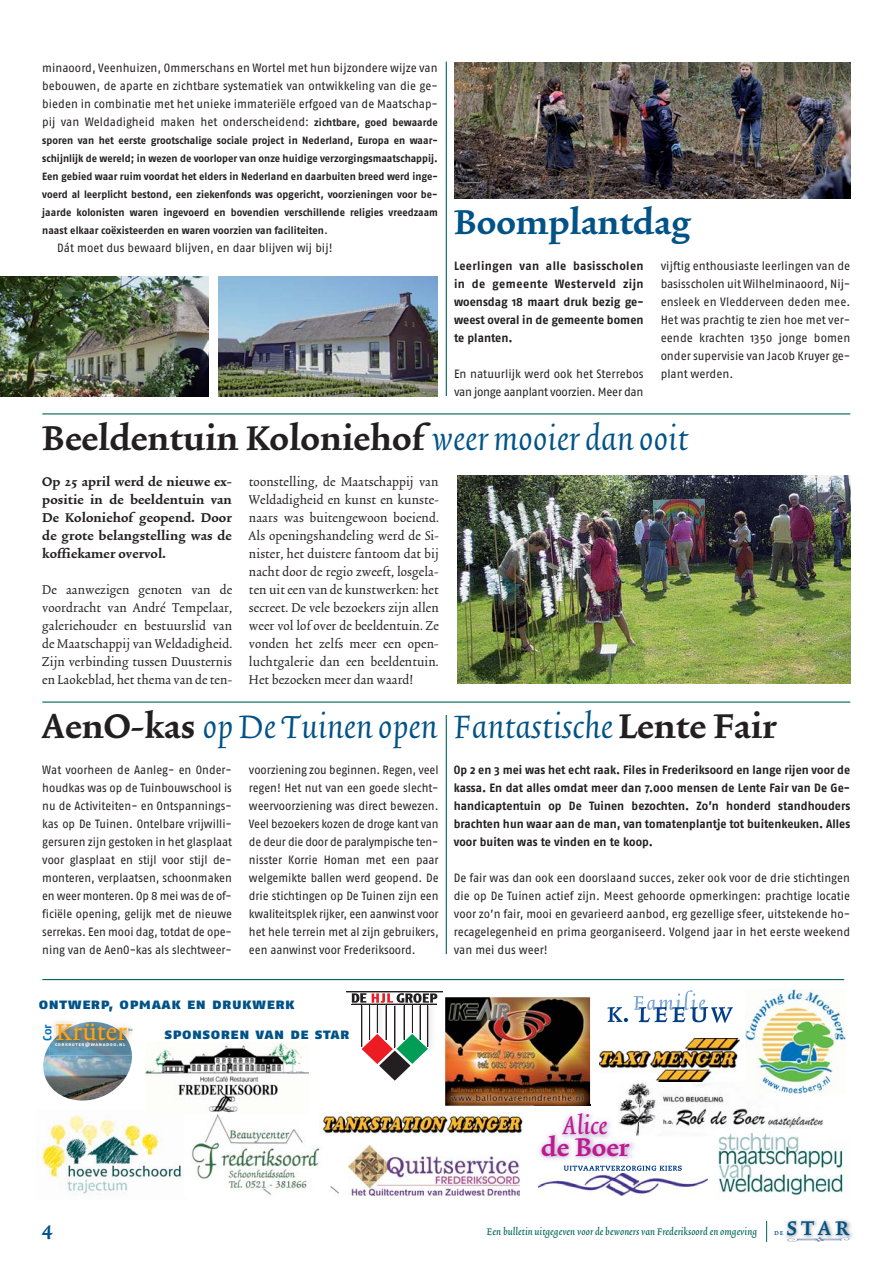
<style>
.page{position:relative;width:893px;height:1263px;background:#fff}
.page>*{position:absolute;margin:0;border:0;box-sizing:border-box;transform-origin:0 0}
.t1{font:italic 40.5px "Trinite No 2";letter-spacing:.005em;color:#005287}
.t2{font:40.5px "Trinite No 2 Bol Tab";letter-spacing:.005em;color:#231f20}
.t3{font:40.5px "Trinite No 2 Bol Tab";letter-spacing:.005em;color:#005287}
.t4{font:30.45px "Trinite No 2 Med Con Exp";color:#005287}
.t5{font:700 30.15px "Trinite No 2";color:#bd1a8d}
.t6{font:30.15px "Trinite No 2 Med Ita";color:#bd1a8d}
.t7{font:500 24px "Lexicon No 1 Roman A";letter-spacing:.01em;color:#faa61a}
.t8{font:700 24px "Trinite No 2";color:#005287}
.t9{font:15px/18px "Trinite No 2 Rom Con";letter-spacing:.01em;color:#231f20;text-align:justify}
.t10{font:700 15px/18px "Trinite No 2";letter-spacing:.01em;color:#231f20;text-align:justify}
.t11{font:15px "Fago No Black Caps";letter-spacing:.03em;color:#005287}
.t12{font:12px/18px "Fago No";color:#231f20;text-align:justify;scale:.94 1}
.t13{font:12px/18px "Fago No";color:#231f20;text-align:justify;scale:.95 1}
.t14{font:700 12px/18px "Fago No";color:#231f20;text-align:justify;scale:.95 1}
.t15{font:12px/18px "Fago No";color:#231f20;text-align:justify;scale:.96 1}
.t16{font:700 12px/18px "Fago No";color:#231f20;text-align:justify;scale:.96 1}
.t17{font:12px/18px "Fago No";letter-spacing:-.02em;color:#231f20;scale:.96 1}
.t18{font:12px "Trinite No 2 Med Ita";letter-spacing:.005em;color:#006659}
.t19{font:700 11.7px "Fago No";color:#0071bc}
.t20{font:700 10.5px/18px "Fago No";letter-spacing:.005em;color:#231f20;text-align:justify;scale:.95 1}
.t21{font:8.7px "Trinite No 2 Med Con Exp";color:#005287}
.t22{font:4.95px "Fago No Bold Caps";letter-spacing:.11em;color:#fff}
.t23{font:4.05px "Fago No Regular Tf";color:#0071bc}
.s1{font-weight:700;font-size:10.5px}
.s2{font-weight:400;font-size:12px}
.s3{font-family:"Trinite No 2";font-style:italic;color:#005287}
.s4{font-family:"Trinite No 2 Bol Tab";font-style:normal;color:#231f20}
</style>
<div class="page">
<img style="left:39px;top:1115px;width:144px;height:79px">
<img style="left:599px;top:1038px;width:140px;height:43px">
<img style="left:192px;top:1112px;width:147px;height:83px">
<img style="left:619px;top:1083px;width:204px;height:53px">
<img style="left:43px;top:1046px;width:89px;height:55px">
<img style="left:49px;top:1022px;width:83px;height:33px">
<img style="left:146px;top:1043px;width:163px;height:70px">
<img style="left:713px;top:1130px;width:133px;height:66px">
<img style="left:746px;top:989px;width:99px;height:105px">
<img style="left:348px;top:1145px;width:172px;height:51px">
<svg style="left:607px;top:990px;width:126px;height:33px"></svg>
<img style="left:445px;top:997px;width:145px;height:109px">
<img style="left:319px;top:1113px;width:204px;height:24px">
<hr style="left:346px;top:992px;width:97px;height:1px;background:#231f20">
<svg style="left:352px;top:993px;width:85px;height:88px"></svg>
<img style="left:539px;top:1104px;width:96px;height:63px">
<img style="left:619px;top:1104px;width:19px;height:32px">
<img style="left:535px;top:1104px;width:55px;height:2px">
<img style="left:539px;top:1173px;width:168px;height:23px">
<svg style="left:564px;top:1166px;width:118px;height:5px"></svg>
<img style="left:0;top:277px;width:208px;height:119px">
<img style="left:219px;top:277px;width:218px;height:119px">
<img style="left:454px;top:63px;width:396px;height:135px">
<img style="left:786px;top:1219px;width:67px;height:21px">
<svg style="left:782px;top:1231px;width:67px;height:11px"></svg>
<svg style="left:766px;top:1221px;width:1px;height:21px"></svg>
<hr style="left:42px;top:979px;width:802px;height:1px;background:#006659">
<hr style="left:446px;top:62px;width:1px;height:334px;background:#006659">
<hr style="left:446px;top:715px;width:1px;height:239px;background:#006659">
<hr style="left:42px;top:413px;width:808px;height:1px;background:#006659">
<hr style="left:42px;top:702px;width:808px;height:1px;background:#006659">
<img style="left:457px;top:476px;width:393px;height:208px">
<p class="t13" style="left:42px;top:60px;width:418px">minaoord, Veenhuizen, Ommerschans en Wortel met hun bijzondere wijze van bebouwen, de aparte en zichtbare systematiek van ontwikkeling van die ge&shy;bieden in combinatie met het unieke immateriële erfgoed van de Maatschap&shy;pij van Weldadigheid maken het onderscheidend: <span class="s1">zichtbare, goed bewaarde</span></p>
<p class="t20" style="left:42px;top:132px;width:418px">sporen van het eerste grootschalige sociale project in Nederland, Europa en waar&shy;schijnlijk de wereld; in wezen de voorloper van onze huidige verzorgingsmaatschappij.<br>Een gebied waar ruim voordat het elders in Nederland en daarbuiten breed werd inge&shy;voerd al leerplicht bestond, een ziekenfonds was opgericht, voorzieningen voor be&shy;jaarde kolonisten waren ingevoerd en bovendien verschillende religies vreedzaam naast elkaar coëxisteerden en waren voorzien van faciliteiten<span class="s2">.</span></p>
<p class="t13" style="left:57px;top:240px;width:291px">Dát moet dus bewaard blijven, en daar blijven wij bij!</p>
<h1 class="t3" style="left:454px;top:206px;width:238px">Boomplantdag</h1>
<p class="t16" style="left:454px;top:258px;width:199px">Leerlingen van alle basisscholen in de gemeente Westerveld zijn woensdag 18 maart druk bezig ge&shy;weest overal in de gemeente bomen te planten.</p>
<p class="t17" style="left:454px;top:366px;width:199px">En natuurlijk werd ook het Sterrebos van jonge aanplant voorzien. Meer dan</p>
<p class="t15" style="left:661px;top:258px;width:199px">vijftig enthousiaste leerlingen van de basisscholen uit Wilhelminaoord, Nij&shy;ensleek en Vledderveen deden mee.<br>Het was prachtig te zien hoe met ver&shy;eende krachten 1350 jonge bomen onder supervisie van Jacob Kruyer ge&shy;plant werden.</p>
<h1 class="t2" style="left:42px;top:422px;width:647px">Beeldentuin Koloniehof <span class="s3">weer mooier dan ooit</span></h1>
<p class="t10" style="left:42px;top:474px;width:191px">Op 25 april werd de nieuwe ex&shy;positie in de beeldentuin van De Koloniehof geopend. Door de grote belangstelling was de koffiekamer overvol.</p>
<p class="t9" style="left:42px;top:582px;width:191px">De aanwezigen genoten van de voordracht van André Tempelaar, galeriehouder en bestuurslid van de Maatschappij van Weldadigheid.<br>Zijn verbinding tussen Duusternis en Laokeblad, het thema van de ten-</p>
<p class="t9" style="left:249px;top:474px;width:191px">toonstelling, de Maatschappij van Weldadigheid en kunst en kunste&shy;naars was buitengewoon boeiend.<br>Als openingshandeling werd de Si&shy;nister, het duistere fantoom dat bij nacht door de regio zweeft, losgela&shy;ten uit een van de kunstwerken: het secreet. De vele bezoekers zijn allen weer vol lof over de beeldentuin. Ze vonden het zelfs meer een open&shy;luchtgalerie dan een beeldentuin.<br>Het bezoeken meer dan waard!</p>
<h1 class="t1" style="left:42px;top:710px;width:736px"><span class="s4">AenO-kas</span> op De Tuinen open Fantastische <span class="s4">Lente Fair</span></h1>
<p class="t14" style="left:454px;top:762px;width:419px">Op 2 en 3 mei was het echt raak. Files in Frederiksoord en lange rijen voor de kassa. En dat alles omdat meer dan 7.000 mensen de Lente Fair van De Ge&shy;handicaptentuin op De Tuinen bezochten. Zo’n honderd standhouders brachten hun waar aan de man, van tomatenplantje tot buitenkeuken. Alles voor buiten was te vinden en te koop.</p>
<p class="t13" style="left:454px;top:870px;width:419px">De fair was dan ook een doorslaand succes, zeker ook voor de drie stichtingen die op De Tuinen actief zijn. Meest gehoorde opmerkingen: prachtige locatie voor zo’n fair, mooi en gevarieerd aanbod, erg gezellige sfeer, uitstekende ho&shy;recagelegenheid en prima georganiseerd. Volgend jaar in het eerste weekend van mei dus weer!</p>
<p class="t12" style="left:42px;top:762px;width:203px">Wat voorheen de Aanleg- en Onder&shy;houdkas was op de Tuinbouwschool is nu de Activiteiten- en Ontspannings&shy;kas op De Tuinen. Ontelbare vrijwilli&shy;gersuren zijn gestoken in het glasplaat voor glasplaat en stijl voor stijl de&shy;monteren, verplaatsen, schoonmaken en weer monteren. Op 8 mei was de of&shy;ficiële opening, gelijk met de nieuwe serrekas. Een mooi dag, totdat de ope&shy;ning van de AenO-kas als slechtweer-</p>
<p class="t12" style="left:249px;top:762px;width:203px">voorziening zou beginnen. Regen, veel regen! Het nut van een goede slecht&shy;weervoorziening was direct bewezen.<br>Veel bezoekers kozen de droge kant van de deur die door de paralympische ten&shy;nisster Korrie Homan met een paar welgemikte ballen werd geopend. De drie stichtingen op De Tuinen zijn een kwaliteitsplek rijker, een aanwinst voor het hele terrein met al zijn gebruikers, een aanwinst voor Frederiksoord.</p>
<p class="t11" style="left:39px;top:995px;width:257px">ontwerp, opmaak en drukwerk</p>
<p class="t19" style="left:41px;top:1041px;width:18px;rotate:-90deg">Cor</p>
<h3 class="t7" style="left:56px;top:1019px;width:73px">Krüter</h3>
<p class="t11" style="left:164px;top:1025px;width:186px">sponsoren van de star</p>
<p class="t23" style="left:128px;top:1027px;width:6px">bv</p>
<p class="t22" style="left:55px;top:1042px;width:72px">corkruter@wanadoo.nl</p>
<h3 class="t6" style="left:563px;top:1113px;width:46px">Alice</h3>
<h3 class="t5" style="left:541px;top:1135px;width:90px">de Boer</h3>
<h3 class="t8" style="left:42px;top:1218px;width:12px">4</h3>
<p class="t18" style="left:487px;top:1226px;width:272px">Een bulletin uitgegeven voor de bewoners van Frederiksoord en omgeving</p>
<p class="t21" style="left:774px;top:1227px;width:11px">de</p>
<h2 class="t4" style="left:786px;top:1207px;width:64px">star</h2>
</div>
